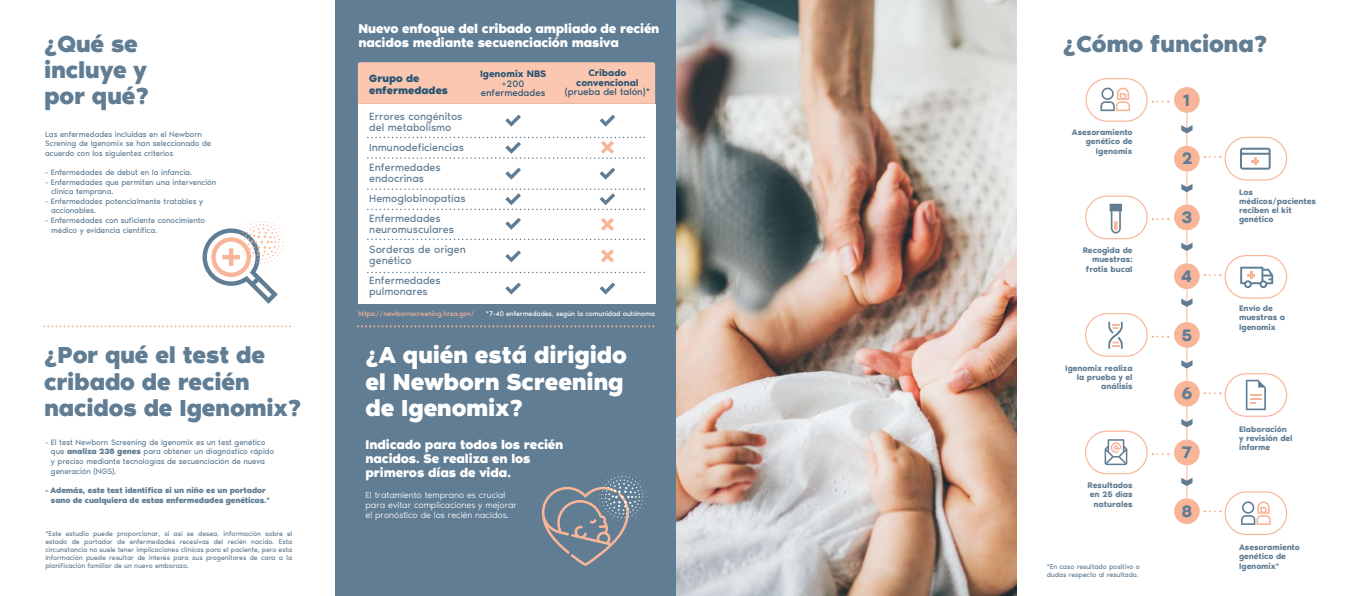
<style>
.page{position:relative;width:1353px;height:596px;background:#fff}
.page>*{position:absolute;margin:0;border:0;box-sizing:border-box;transform-origin:0 0}
.t1{font:700 23.8px/26.2px "Noir Pro";letter-spacing:-.01em;color:#607d94}
.t2{font:700 23.8px/26.2px "Noir Pro";letter-spacing:-.01em;color:#fff}
.t3{font:600 17px "Noir Pro";color:#607d94}
.t4{font:700 13px/14px "Noir Pro";letter-spacing:-.01em;color:#fff}
.t5{font:10.8px/20px "Noir Pro";color:#607d94}
.t6{font:700 10.8px/12px "Noir Pro";color:#295572}
.t7{font:9.7px/9.5px "Noir Pro";color:#295572;text-align:center}
.t8{font:600 9.7px/9.5px "Noir Pro";color:#295572;text-align:center}
.t9{font:300 9px/9.6px "Noir Pro";color:#fff}
.t10{font:600 8.3px/9.2px "Noir Pro";letter-spacing:-.01em;color:#607d94;text-align:right}
.t11{font:8px/9.6px "Noir Pro";letter-spacing:-.01em;color:#607d94}
.t12{font:700 8px/9.6px "Noir Pro";letter-spacing:-.01em;color:#607d94}
.t13{font:7px/8px "Noir Pro";letter-spacing:-.01em;color:#607d94;text-align:justify}
.t14{font:7px "Noir Pro";letter-spacing:-.01em;color:#fff}
.t15{font:7px "Noir Pro";letter-spacing:-.01em;color:#f9b598}
.s1{font-weight:700}
</style>
<div class="page">
<div style="left:335px;top:0;width:681px;height:595px;background:#607d94"></div>
<img style="left:676px;top:0;width:340px;height:595px">
<svg style="left:44px;top:325px;width:248px;height:2px"></svg>
<svg style="left:358px;top:325px;width:297px;height:2px"></svg>
<div style="left:358px;top:62px;width:297px;height:42px;background:#fbc7b0"></div>
<div style="left:358px;top:104px;width:297px;height:199px;background:#fff"></div>
<svg style="left:368px;top:238px;width:277px;height:2px"></svg>
<svg style="left:368px;top:271px;width:277px;height:2px"></svg>
<svg style="left:505px;top:114px;width:16px;height:13px"></svg>
<svg style="left:505px;top:167px;width:16px;height:12px"></svg>
<svg style="left:505px;top:217px;width:16px;height:13px"></svg>
<svg style="left:505px;top:250px;width:16px;height:12px"></svg>
<svg style="left:505px;top:282px;width:16px;height:12px"></svg>
<svg style="left:599px;top:114px;width:16px;height:13px"></svg>
<svg style="left:599px;top:167px;width:16px;height:12px"></svg>
<svg style="left:368px;top:188px;width:277px;height:22px"></svg>
<svg style="left:599px;top:282px;width:16px;height:12px"></svg>
<svg style="left:368px;top:137px;width:277px;height:22px"></svg>
<svg style="left:601px;top:218px;width:13px;height:13px"></svg>
<svg style="left:601px;top:249px;width:13px;height:13px"></svg>
<svg style="left:202px;top:217px;width:85px;height:86px"></svg>
<svg style="left:542px;top:472px;width:105px;height:93px"></svg>
<div style="left:1085px;top:78px;width:62px;height:44px;border:1px solid #f9b598;border-radius:21px"></div>
<hr style="left:1186px;top:99px;width:1px;height:412px;background:#f9b598">
<svg style="left:1181px;top:125px;width:11px;height:8px"></svg>
<svg style="left:1181px;top:184px;width:11px;height:8px"></svg>
<svg style="left:1181px;top:242px;width:11px;height:9px"></svg>
<svg style="left:1181px;top:298px;width:11px;height:8px"></svg>
<svg style="left:1181px;top:360px;width:11px;height:8px"></svg>
<div style="left:1173px;top:87px;width:26px;height:26px;background:#f9b598;border-radius:50%"></div>
<div style="left:1173px;top:146px;width:26px;height:25px;background:#f9b598;border-radius:50%"></div>
<div style="left:1173px;top:204px;width:26px;height:26px;background:#f9b598;border-radius:50%"></div>
<div style="left:1173px;top:263px;width:26px;height:26px;background:#f9b598;border-radius:50%"></div>
<div style="left:1173px;top:322px;width:26px;height:25px;background:#f9b598;border-radius:50%"></div>
<div style="left:1173px;top:380px;width:26px;height:26px;background:#f9b598;border-radius:50%"></div>
<div style="left:1173px;top:498px;width:26px;height:25px;background:#f9b598;border-radius:50%"></div>
<svg style="left:1181px;top:418px;width:11px;height:9px"></svg>
<svg style="left:1181px;top:477px;width:11px;height:8px"></svg>
<div style="left:1224px;top:137px;width:62px;height:43px;border:1px solid #f9b598;border-radius:21px"></div>
<svg style="left:1240px;top:148px;width:30px;height:21px"></svg>
<svg style="left:1204px;top:156px;width:16px;height:2px"></svg>
<svg style="left:1152px;top:101px;width:16px;height:2px"></svg>
<div style="left:1084px;top:195px;width:63px;height:44px;border:1px solid #f9b598;border-radius:21px"></div>
<svg style="left:1152px;top:218px;width:16px;height:2px"></svg>
<div style="left:1084px;top:313px;width:63px;height:43px;border:1px solid #f9b598;border-radius:21px"></div>
<svg style="left:1152px;top:335px;width:16px;height:2px"></svg>
<div style="left:1084px;top:430px;width:63px;height:44px;border:1px solid #f9b598;border-radius:21px"></div>
<svg style="left:1152px;top:453px;width:16px;height:2px"></svg>
<div style="left:1224px;top:255px;width:62px;height:43px;border:1px solid #f9b598;border-radius:21px"></div>
<svg style="left:1204px;top:274px;width:16px;height:2px"></svg>
<div style="left:1224px;top:373px;width:62px;height:43px;border:1px solid #f9b598;border-radius:21px"></div>
<svg style="left:1204px;top:392px;width:16px;height:2px"></svg>
<svg style="left:1100px;top:87px;width:29px;height:24px"></svg>
<svg style="left:1109px;top:203px;width:12px;height:30px"></svg>
<svg style="left:1108px;top:321px;width:14px;height:27px"></svg>
<svg style="left:1104px;top:439px;width:23px;height:26px"></svg>
<svg style="left:1240px;top:266px;width:32px;height:22px"></svg>
<svg style="left:1245px;top:379px;width:20px;height:31px"></svg>
<div style="left:1224px;top:491px;width:62px;height:43px;border:1px solid #f9b598;border-radius:21px"></div>
<svg style="left:1204px;top:510px;width:16px;height:2px"></svg>
<div style="left:1173px;top:439px;width:26px;height:26px;background:#f9b598;border-radius:50%"></div>
<svg style="left:1241px;top:501px;width:29px;height:23px"></svg>
<h1 class="t1" style="left:44px;top:28px;width:106px">¿Qué se incluye y por qué?</h1>
<p class="t11" style="left:45px;top:128px;width:168px">Las enfermedades incluidas en el Newborn<br>Screning de Igenomix se han seleccionado de acuerdo con los siguientes criterios</p>
<p class="t11" style="left:45px;top:167px;width:149px">- Enfermedades de debut en la infancia.</p>
<p class="t11" style="left:51px;top:176px;width:166px;text-indent:-6px">- Enfermedades que permiten una intervención clínica temprana.</p>
<p class="t11" style="left:51px;top:196px;width:154px;text-indent:-6px">- Enfermedades potencialmente tratables y accionables.</p>
<p class="t11" style="left:51px;top:215px;width:156px;text-indent:-6px">- Enfermedades con suficiente conocimiento médico y evidencia científica.</p>
<h1 class="t1" style="left:44px;top:340px;width:259px">¿Por qué el test de cribado de recién nacidos de Igenomix?</h1>
<p class="t11" style="left:51px;top:436px;width:225px;text-indent:-6px">- El test Newborn Screening de Igenomix es un test genético que <span class="s1">analiza 238 genes</span> para obtener un diagnóstico rápido y preciso mediante tecnologías de secuenciación de nueva generación (NGS).</p>
<p class="t12" style="left:51px;top:484px;width:220px;text-indent:-6px">- Además, este test identifica si un niño es un portador sano de cualquiera de estas enfermedades genéticas.*</p>
<p class="t13" style="left:45px;top:529px;width:248px">*Este estudio puede proporcionar, si así se desea, información sobre el estado de portador de enfermedades recesivas del recién nacido. Esta circunstancia no suele tener implicaciones clínicas para el paciente, pero esta información puede resultar de interés para sus progenitores de cara a la planificación familiar de un nuevo embarazo.</p>
<h3 class="t4" style="left:358px;top:21px;width:302px">Nuevo enfoque del cribado ampliado de recién nacidos mediante secuenciación masiva</h3>
<h3 class="t6" style="left:369px;top:71px;width:80px">Grupo de enfermedades</h3>
<h3 class="t5" style="left:369px;top:110px;width:95px;line-height:11px">Errores congénitos del metabolismo</h3>
<h3 class="t5" style="left:369px;top:137px;width:96px">Inmunodeficiencias<br>Enfermedades</h3>
<h3 class="t5" style="left:369px;top:168px;width:98px">endocrinas<br>Hemoglobinopatías<br>Enfermedades</h3>
<h3 class="t5" style="left:369px;top:219px;width:98px">neuromusculares<br>Sorderas de origen</h3>
<h3 class="t5" style="left:369px;top:250px;width:73px">genético<br>Enfermedades</h3>
<h3 class="t5" style="left:369px;top:281px;width:60px">pulmonares</h3>
<p class="t8" style="left:480px;top:68px;width:68px">Igenomix NBS</p>
<p class="t7" style="left:481px;top:78px;width:66px">+200 enfermedades</p>
<p class="t8" style="left:576px;top:68px;width:64px">Cribado convencional</p>
<p class="t7" style="left:565px;top:87px;width:86px">(prueba del talón)*</p>
<p class="t15" style="left:358px;top:307px;width:118px">https://newbornscreening.hrsa.gov/</p>
<p class="t14" style="left:486px;top:307px;width:171px">*7-40 enfermedades, según la comunidad autónoma</p>
<h1 class="t2" style="left:365px;top:340px;width:263px">¿A quién está dirigido el Newborn Screening de Igenomix?</h1>
<h3 class="t4" style="left:365px;top:436px;width:199px">Indicado para todos los recién nacidos. Se realiza en los primeros días de vida.</h3>
<p class="t9" style="left:365px;top:489px;width:153px">El tratamiento temprano es crucial para evitar complicaciones y mejorar el pronóstico de los recién nacidos.</p>
<h1 class="t1" style="left:1062px;top:28px;width:206px">¿Cómo funciona?</h1>
<p class="t10" style="left:1071px;top:127px;width:62px">Asesoramiento genético de<br>Igenomix</p>
<p class="t10" style="left:1082px;top:245px;width:51px">Recogida de muestras: frotis bucal</p>
<p class="t10" style="left:1065px;top:363px;width:69px">Igenomix realiza la prueba y el análisis</p>
<p class="t10" style="left:1087px;top:480px;width:47px">Resultados en 25 días naturales</p>
<p class="t13" style="left:1046px;top:562px;width:95px">*En caso resultado positivo o dudas respecto al resultado.</p>
<h2 class="t3" style="left:1182px;top:86px;width:9px">1</h2>
<h2 class="t3" style="left:1181px;top:145px;width:13px">2</h2>
<h2 class="t3" style="left:1181px;top:204px;width:12px">3</h2>
<h2 class="t3" style="left:1180px;top:262px;width:13px">4</h2>
<h2 class="t3" style="left:1181px;top:321px;width:12px">5</h2>
<h2 class="t3" style="left:1181px;top:380px;width:13px">6</h2>
<h2 class="t3" style="left:1181px;top:439px;width:12px">7</h2>
<h2 class="t3" style="left:1181px;top:497px;width:12px">8</h2>
<p class="t10" style="left:1238px;top:187px;width:79px;text-align:left">Los médicos/pacientes reciben el kit genético</p>
<p class="t10" style="left:1238px;top:303px;width:48px;text-align:left">Envío de muestras a<br>Igenomix</p>
<p class="t10" style="left:1238px;top:423px;width:55px;text-align:left">Elaboración y revisión del informe</p>
<p class="t10" style="left:1238px;top:542px;width:62px;text-align:left">Asesoramiento genético de<br>Igenomix*</p>
</div>
